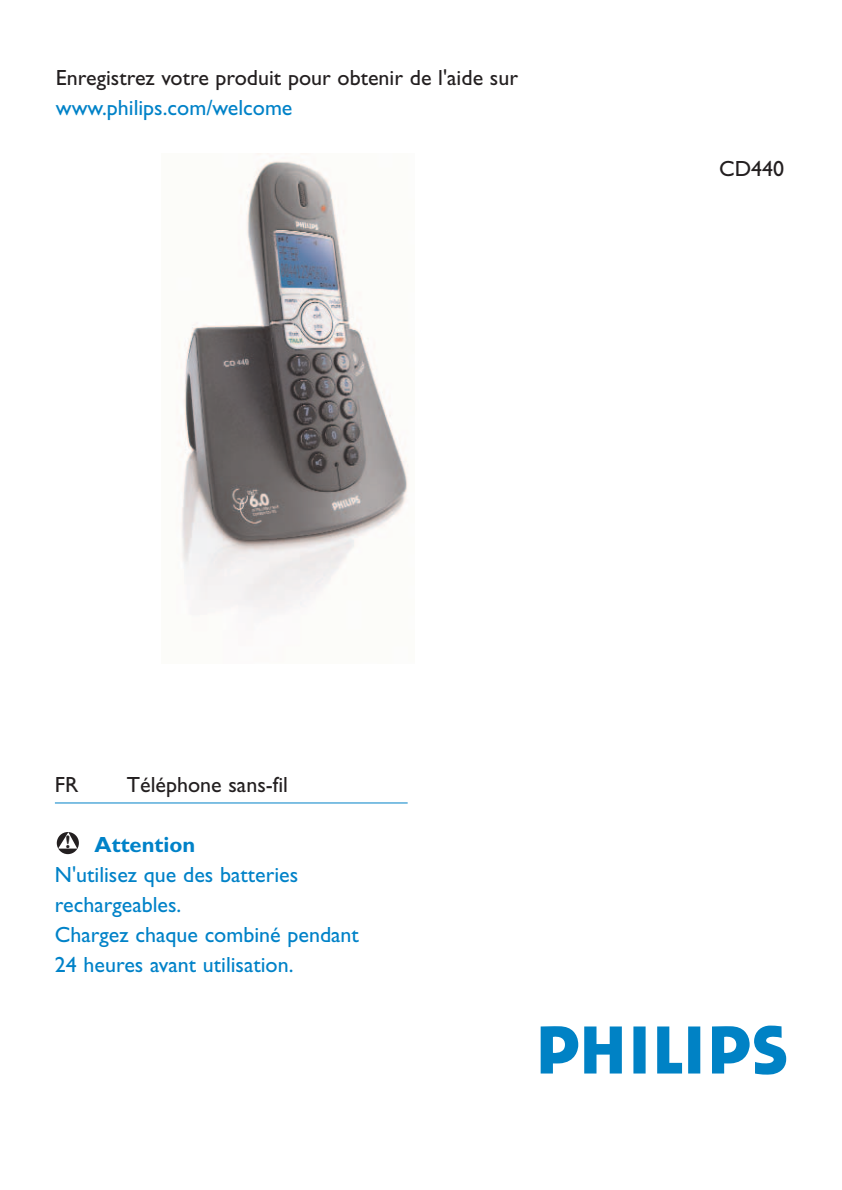
<style>
.page{position:relative;width:842px;height:1190px;background:#fff}
.page>*{position:absolute;margin:0;border:0;box-sizing:border-box;transform-origin:0 0}
.t1{font:22px/30px "Gill Alt One";color:#0082c8}
.t2{font:22px "Gill Alt One";color:#231f20}
.t3{font:700 22px "Gill Alt One";color:#0082c8}
.t4{font:700 18.2px "Gill Alt One";color:#231f20}
</style>
<div class="page">
<img style="left:178px;top:153px;width:230px;height:463px">
<svg style="left:541px;top:1026px;width:245px;height:49px"></svg>
<hr style="left:55px;top:803px;width:353px;height:1px;background:#0082c8">
<div style="left:57px;top:832px;width:22px;height:22px;background:#231f20;border-radius:50%"></div>
<svg style="left:58px;top:832px;width:19px;height:17px"></svg>
<p class="t2" style="left:56px;top:69px;width:464px">Enregistrez votre produit pour obtenir de l'aide sur</p>
<p class="t1" style="left:56px;top:95px;width:238px">www.philips.com/welcome</p>
<p class="t2" style="left:719px;top:160px;width:67px">CD440</p>
<p class="t2" style="left:55px;top:776px;width:25px">FR</p>
<p class="t2" style="left:127px;top:776px;width:163px">Téléphone sans-fil</p>
<p class="t3" style="left:95px;top:836px;width:102px">Attention</p>
<p class="t1" style="left:55px;top:861px;width:306px">N'utilisez que des batteries rechargeables.<br>Chargez chaque combiné pendant<br>24 heures avant utilisation.</p>
<p class="t4" style="left:66px;top:835px;width:6px">!</p>
</div>
